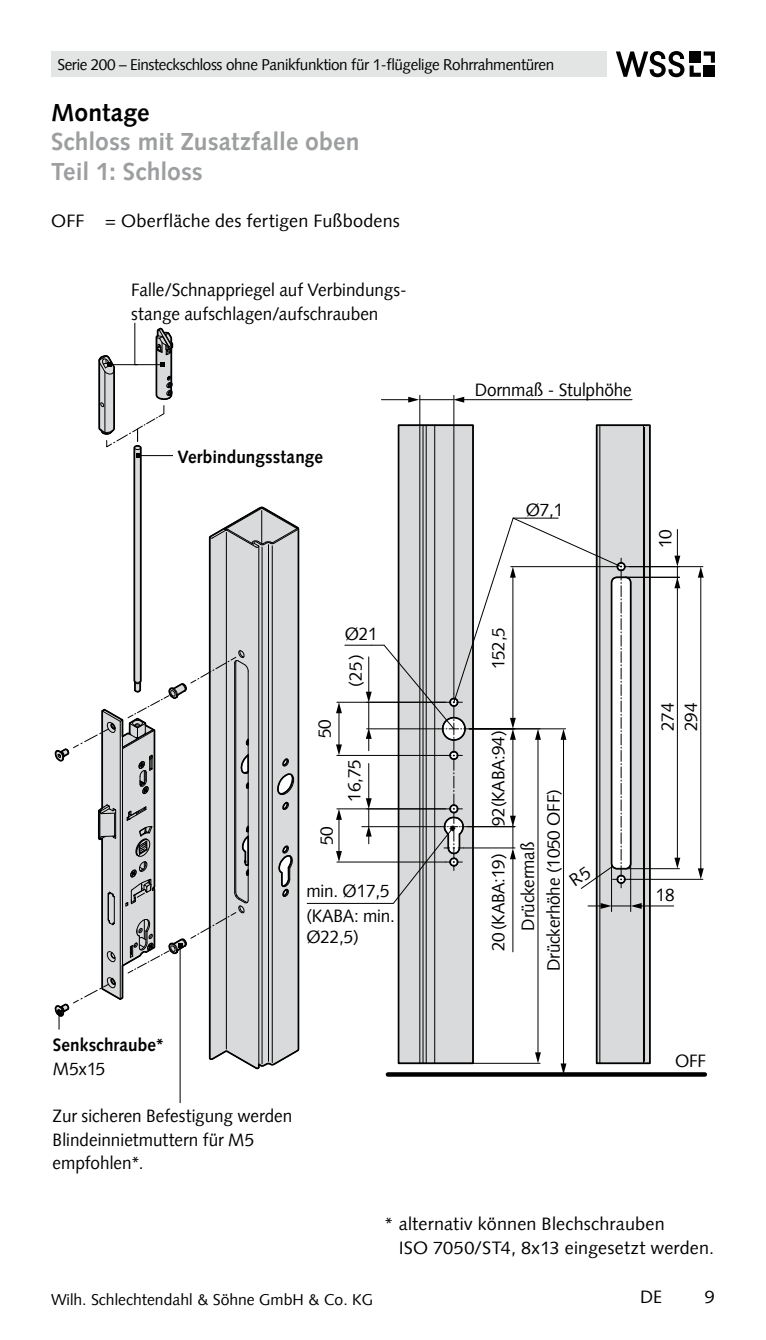
<style>
.page{position:relative;width:766px;height:1340px;background:#fff}
.page>*{position:absolute;margin:0;border:0;box-sizing:border-box;transform-origin:0 0}
.t1{font:700 24.75px/29.7px "Syntax Com";color:#9c9e9f}
.t2{font:700 24.75px "Syntax Com";letter-spacing:.005em;color:#000}
.t3{font:18px/23.6px "Syntax Com";color:#000;scale:.95 1}
.t4{font:18px/23.6px "Syntax Com";color:#000}
.t5{font:700 18px "Syntax Com";letter-spacing:.005em;color:#000;scale:.95 1}
.t6{font:15.75px "Syntax Com";letter-spacing:-.025em;color:#000}
.t7{font:15.75px "Syntax Com";color:#000}
</style>
<div class="page">
<svg style="left:616px;top:51px;width:98px;height:26px"></svg>
<div style="left:689px;top:51px;width:11px;height:12px;background:#000"></div>
<div style="left:51px;top:51px;width:555px;height:26px;background:#e3e4e4"></div>
<svg style="left:208px;top:528px;width:92px;height:541px;background:#cdcdce"></svg>
<div style="left:398px;top:425px;width:75px;height:638px;background:#d9dadb"></div>
<div style="left:596px;top:425px;width:53px;height:638px;background:#d9dadb"></div>
<hr style="left:272px;top:546px;width:1px;height:516px;background:#000">
<hr style="left:268px;top:544px;width:1px;height:517px;background:#000">
<hr style="left:261px;top:547px;width:1px;height:516px;background:#000">
<hr style="left:226px;top:532px;width:1px;height:517px;background:#000">
<svg style="left:388px;top:1072px;width:316px;height:4px"></svg>
<hr style="left:644px;top:427px;width:1px;height:634px;background:#000">
<hr style="left:258px;top:546px;width:1px;height:521px;background:#000">
<hr style="left:209px;top:537px;width:1px;height:521px;background:#000">
<hr style="left:298px;top:528px;width:1px;height:521px;background:#000">
<hr style="left:436px;top:1062px;width:34px;height:1px;background:#000">
<hr style="left:419px;top:425px;width:1px;height:638px;background:#000">
<hr style="left:425px;top:425px;width:1px;height:638px;background:#000">
<hr style="left:398px;top:425px;width:1px;height:638px;background:#000">
<hr style="left:472px;top:425px;width:1px;height:638px;background:#000">
<hr style="left:434px;top:425px;width:1px;height:638px;background:#000">
<hr style="left:436px;top:425px;width:34px;height:1px;background:#000">
<hr style="left:422px;top:425px;width:1px;height:638px;background:#000">
<svg style="left:399px;top:425px;width:37px;height:1px"></svg>
<svg style="left:399px;top:1062px;width:37px;height:1px"></svg>
<hr style="left:643px;top:425px;width:1px;height:638px;background:#000">
<hr style="left:599px;top:425px;width:1px;height:638px;background:#000">
<hr style="left:596px;top:425px;width:1px;height:638px;background:#000">
<hr style="left:600px;top:425px;width:41px;height:1px;background:#000">
<hr style="left:600px;top:1062px;width:41px;height:1px;background:#000">
<hr style="left:649px;top:425px;width:1px;height:638px;background:#000">
<svg style="left:209px;top:1048px;width:90px;height:20px"></svg>
<hr style="left:307px;top:903px;width:86px;height:1px;background:#000">
<hr style="left:625px;top:868px;width:54px;height:1px;background:#000">
<hr style="left:676px;top:586px;width:1px;height:273px;background:#000">
<svg style="left:674px;top:857px;width:6px;height:11px"></svg>
<hr style="left:453px;top:395px;width:1px;height:298px;background:#000">
<hr style="left:419px;top:395px;width:1px;height:30px;background:#000">
<hr style="left:462px;top:399px;width:170px;height:1px;background:#000">
<svg style="left:453px;top:397px;width:11px;height:5px"></svg>
<hr style="left:512px;top:857px;width:1px;height:94px;background:#000">
<hr style="left:625px;top:577px;width:54px;height:1px;background:#000">
<hr style="left:630px;top:863px;width:1px;height:48px;background:#000">
<hr style="left:611px;top:863px;width:1px;height:48px;background:#000">
<hr style="left:639px;top:905px;width:34px;height:1px;background:#000">
<hr style="left:563px;top:737px;width:1px;height:328px;background:#000">
<svg style="left:560px;top:1063px;width:6px;height:11px"></svg>
<hr style="left:470px;top:1062px;width:70px;height:1px;background:#000">
<hr style="left:537px;top:737px;width:1px;height:317px;background:#000">
<svg style="left:535px;top:1052px;width:5px;height:11px"></svg>
<hr style="left:629px;top:879px;width:73px;height:1px;background:#000">
<hr style="left:629px;top:566px;width:73px;height:1px;background:#000">
<hr style="left:700px;top:575px;width:1px;height:295px;background:#000">
<svg style="left:697px;top:868px;width:6px;height:11px"></svg>
<svg style="left:697px;top:566px;width:6px;height:11px"></svg>
<svg style="left:674px;top:529px;width:6px;height:59px"></svg>
<hr style="left:419px;top:399px;width:34px;height:1px;background:#000">
<svg style="left:381px;top:397px;width:38px;height:5px"></svg>
<hr style="left:179px;top:945px;width:1px;height:158px;background:#000">
<svg style="left:55px;top:322px;width:244px;height:707px"></svg>
<svg style="left:336px;top:517px;width:305px;height:391px"></svg>
<p class="t6" style="left:57px;top:55px;width:498px">Serie 200 – Einsteckschloss ohne Panikfunktion für 1-flügelige Rohrrahmentüren</p>
<h1 class="t2" style="left:51px;top:97px;width:100px">Montage</h1>
<h1 class="t1" style="left:51px;top:127px;width:310px">Schloss mit Zusatzfalle oben<br>Teil 1: Schloss</h1>
<p class="t4" style="left:51px;top:209px;width:350px">OFF = Oberfläche des fertigen Fußbodens</p>
<p class="t3" style="left:131px;top:278px;width:291px">Falle/Schnappriegel auf Verbindungs&shy;stange aufschlagen/aufschrauben</p>
<p class="t5" style="left:177px;top:446px;width:155px">Verbindungsstange</p>
<p class="t3" style="left:344px;top:621px;width:36px">Ø21</p>
<p class="t3" style="left:343px;top:686px;width:36px;rotate:-90deg">(25)</p>
<p class="t3" style="left:312px;top:738px;width:21px;rotate:-90deg">50</p>
<p class="t3" style="left:315px;top:845px;width:21px;rotate:-90deg">50</p>
<p class="t3" style="left:342px;top:801px;width:46px;rotate:-90deg">16,75</p>
<p class="t3" style="left:306px;top:878px;width:95px;line-height:24.8px">min. Ø17,5 (KABA: min.</p>
<p class="t3" style="left:306px;top:925px;width:57px">Ø22,5)</p>
<p class="t5" style="left:53px;top:1034px;width:119px">Senkschraube*</p>
<p class="t3" style="left:53px;top:1056px;width:57px">M5x15</p>
<p class="t3" style="left:53px;top:1104px;width:254px">Zur sicheren Befestigung werden<br>Blindeinnietmuttern für M5 empfohlen*.</p>
<p class="t3" style="left:474px;top:378px;width:166px">Dornmaß - Stulphöhe</p>
<p class="t3" style="left:525px;top:497px;width:41px">Ø7,1</p>
<p class="t3" style="left:486px;top:669px;width:46px;rotate:-90deg">152,5</p>
<p class="t3" style="left:486px;top:826px;width:102px;rotate:-90deg">92(KABA:94)</p>
<p class="t3" style="left:486px;top:951px;width:104px;rotate:-90deg">20(KABA:19)</p>
<p class="t3" style="left:516px;top:930px;width:95px;rotate:-90deg">Drückermaß</p>
<p class="t3" style="left:541px;top:971px;width:193px;rotate:-90deg">Drückerhöhe (1050 OFF)</p>
<p class="t3" style="left:653px;top:548px;width:21px;rotate:-90deg">10</p>
<p class="t3" style="left:655px;top:731px;width:31px;rotate:-90deg">274</p>
<p class="t3" style="left:679px;top:731px;width:31px;rotate:-90deg">294</p>
<p class="t3" style="left:655px;top:883px;width:21px">18</p>
<p class="t3" style="left:675px;top:1049px;width:34px">OFF</p>
<p class="t4" style="left:398px;top:1212px;width:317px;text-indent:-15px">* alternativ können Blechschrauben<br>ISO 7050/ST4, 8x13 eingesetzt werden.</p>
<p class="t7" style="left:51px;top:1290px;width:323px">Wilh. Schlechtendahl &amp; Söhne GmbH &amp; Co. KG</p>
<p class="t4" style="left:640px;top:1285px;width:23px">DE</p>
<p class="t4" style="left:704px;top:1285px;width:12px">9</p>
</div>
